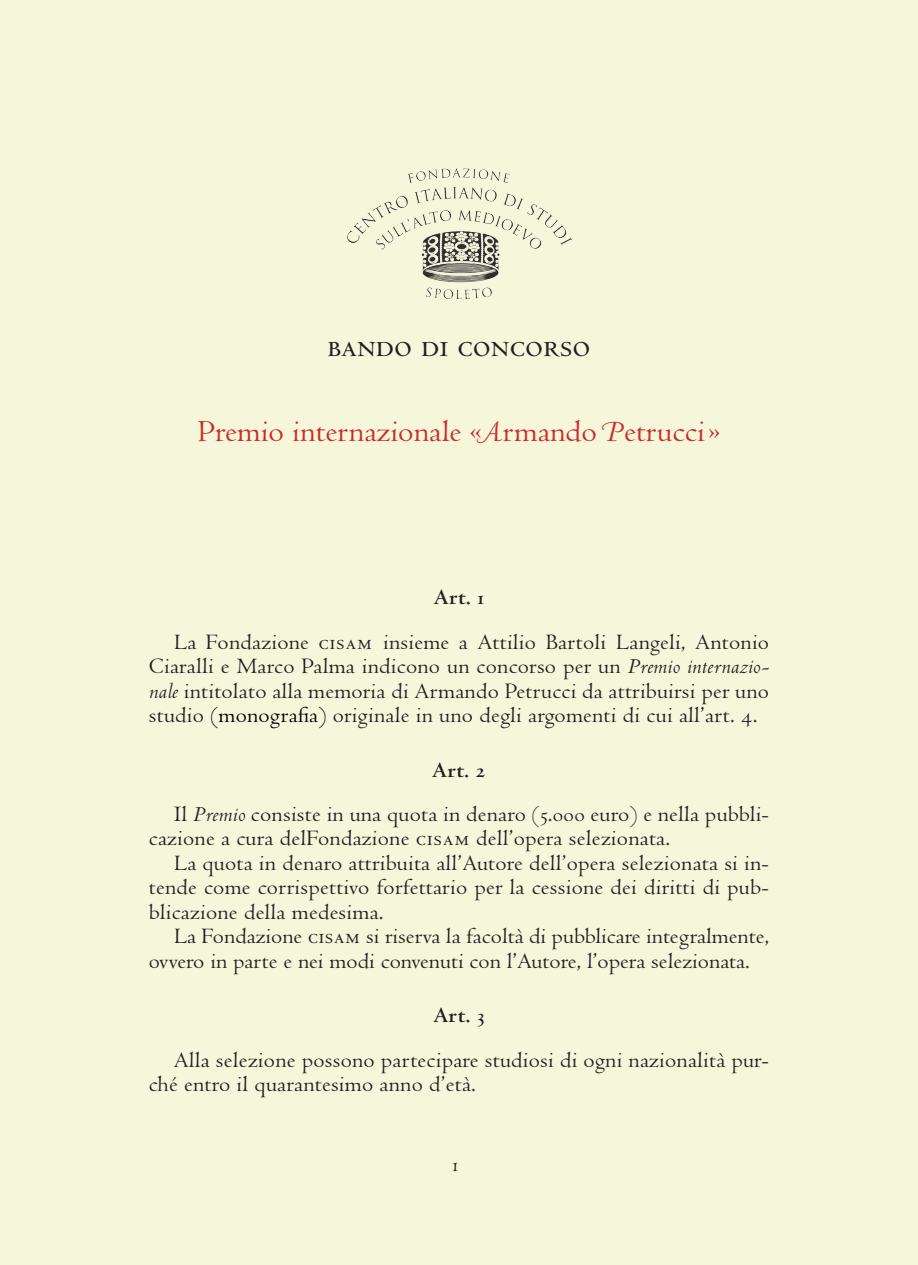
<style>
.page{position:relative;width:918px;height:1265px;background:#f6f6db}
.page>*{position:absolute;margin:0;border:0;box-sizing:border-box;transform-origin:0 0}
.t1{font:35px "Centaur MT SC";color:#231f20;scale:1.05 1}
.t2{font:31.5px "Centaur MT Std";color:#cc2b27;scale:1.05 1}
.t3{font:22.75px/24.5px "Centaur MT Std";letter-spacing:.01em;color:#231f20;scale:1.05 1}
.t4{font:700 22.75px "Centaur MT Std";color:#231f20;scale:1.05 1}
.t5{font:22.75px "Centaur MT Std";letter-spacing:.01em;color:#231f20}
.s1{font-family:"Centaur MT SC";font-size:24.5px}
.s2{font-family:"Centaur MT Swash Capitals"}
.s3{font-size:24.5px}
.s4{font-weight:700}
.s5{font-family:"Centaur MT SC"}
.s6{font-style:italic}
.s7{color:#000001}
</style>
<div class="page">
<img style="left:348px;top:168px;width:223px;height:130px">
<h1 class="t1" style="left:328px;top:327px;width:252px">bando di concorso</h1>
<h2 class="t2" style="left:198px;top:414px;width:499px">Premio internazionale <span class="s1">«</span><span class="s2">A</span>rmando <span class="s2">P</span>etrucci <span class="s3">»</span></h2>
<p class="t3" style="left:174px;top:576px;width:568px;line-height:44.3px;text-indent:260px"><span class="s4">Art. 1<br></span>La Fondazione <span class="s5">cisam</span> insieme a Attilio Bartoli Langeli, Antonio</p>
<p class="t3" style="left:149px;top:655px;width:592px;text-align:justify">Ciaralli e Marco Palma indicono un concorso per un <span class="s6">Premio internazio&shy;nale</span> intitolato alla memoria di Armando Petrucci da attribuirsi per uno studio <span class="s7">(monografia)</span> originale in uno degli argomenti di cui all’art. 4.</p>
<p class="t3" style="left:174px;top:748px;width:568px;line-height:44.3px;text-indent:258px"><span class="s4">Art. 2<br></span>Il <span class="s6">Premio</span> consiste in una quota in denaro (5.000 euro) e nella pubbli-</p>
<p class="t3" style="left:149px;top:827px;width:498px">cazione a cura delFondazione <span class="s5">cisam</span> dell’opera selezionata.</p>
<p class="t3" style="left:174px;top:851px;width:568px">La quota in denaro attribuita all’Autore dell’opera selezionata si in-</p>
<p class="t3" style="left:149px;top:876px;width:592px">tende come corrispettivo forfettario per la cessione dei diritti di pub-</p>
<p class="t3" style="left:149px;top:900px;width:225px">blicazione della medesima.</p>
<p class="t3" style="left:174px;top:925px;width:568px">La Fondazione <span class="s5">cisam</span> si riserva la facoltà di pubblicare integralmente,</p>
<p class="t3" style="left:149px;top:949px;width:574px">ovvero in parte e nei modi convenuti con l’Autore, l’opera selezionata.</p>
<p class="t4" style="left:433px;top:1003px;width:50px">Art. 3</p>
<p class="t3" style="left:149px;top:1048px;width:592px;text-indent:25px">Alla selezione possono partecipare studiosi di ogni nazionalità pur&shy;ché entro il quarantesimo anno d’età.</p>
<p class="t5" style="left:452px;top:1152px;width:8px">1</p>
</div>
